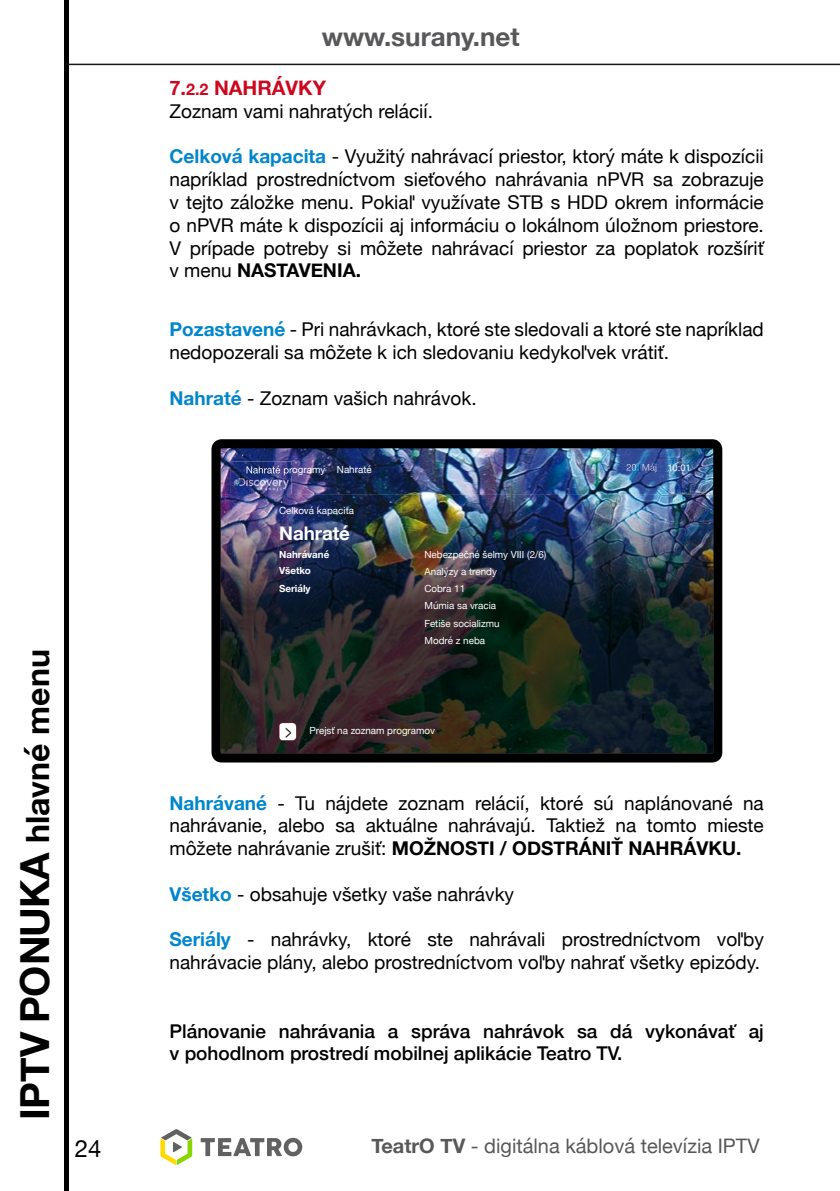
<style>
.page{position:relative;width:840px;height:1191px;background:#fff}
.page>*{position:absolute;margin:0;border:0;box-sizing:border-box;transform-origin:0 0}
.t1{font:700 40px "Helvetica Neue";color:#000}
.t2{font:700 26px "Helvetica Neue";color:#58585a}
.t3{font:24px "Helvetica Neue";color:#000}
.t4{font:20px "Helvetica Neue";color:#58585a}
.t5{font:700 20px "Helvetica Neue";color:#cd071e}
.t6{font:19px/22.8px "Helvetica Neue";color:#000;text-align:justify}
.t7{font:500 19px/22.8px "Helvetica Neue";color:#000}
.t8{font:700 18.8px "Helvetica Neue";color:#fff}
.t9{font:9.8px/17.4px "Helvetica Neue";color:#fff}
.t10{font:700 9.8px/16.4px "Helvetica Neue";color:#fff}
.t11{font:9.4px "Helvetica Neue";color:#fff}
.s1{font-size:32px}
.s2{font-size:16px}
.s3{font-weight:700;color:#0086cb}
.s4{font-weight:700}
</style>
<div class="page">
<hr style="left:65px;top:0;width:4px;height:1191px;background:#000">
<img style="left:211px;top:439px;width:511px;height:323px">
<img style="left:219px;top:495px;width:493px;height:261px">
<img style="left:626px;top:463px;width:30px;height:9px">
<svg style="left:258px;top:510px;width:9px;height:4px"></svg>
<img style="left:231px;top:461px;width:60px;height:43px">
<img style="left:246px;top:466px;width:26px;height:7px">
<svg style="left:272px;top:467px;width:3px;height:6px"></svg>
<img style="left:275px;top:466px;width:16px;height:9px">
<hr style="left:66px;top:64px;width:773px;height:1px;background:#1a171b">
<svg style="left:200px;top:1137px;width:102px;height:19px"></svg>
<svg style="left:160px;top:1129px;width:32px;height:36px"></svg>
<svg style="left:279px;top:723px;width:17px;height:17px"></svg>
<h1 class="t1" style="left:4px;top:1120px;width:472px;rotate:-90deg">IPTV PONUKA <span class="s1">hlavné menu</span></h1>
<p class="t3" style="left:75px;top:1131px;width:28px">24</p>
<h2 class="t2" style="left:322px;top:17px;width:199px">www.surany.net</h2>
<p class="t5" style="left:169px;top:72px;width:158px">7.<span class="s2">2.2</span> NAHRÁVKY</p>
<p class="t6" style="left:169px;top:101px;width:265px">Zoznam vami nahratých relácií.</p>
<p class="t6" style="left:169px;top:146px;width:595px"><span class="s3">Celková kapacita</span> - Využitý nahrávací priestor, ktorý máte k dispozícii napríklad prostredníctvom sieťového nahrávania nPVR sa zobrazuje v tejto záložke menu. Pokiaľ využívate STB s HDD okrem informácie o nPVR máte k dispozícii aj informáciu o lokálnom úložnom priestore.<br>V prípade potreby si môžete nahrávací priestor za poplatok rozšíriť v menu <span class="s4">NASTAVENIA.</span></p>
<p class="t6" style="left:169px;top:319px;width:595px"><span class="s3">Pozastavené</span> - Pri nahrávkach, ktoré ste sledovali a ktoré ste napríklad nedopozerali sa môžete k ich sledovaniu kedykoľvek vrátiť.</p>
<p class="t6" style="left:169px;top:387px;width:308px"><span class="s3">Nahraté</span> - Zoznam vašich nahrávok.</p>
<p class="t9" style="left:337px;top:462px;width:36px">Nahraté</p>
<p class="t9" style="left:279px;top:502px;width:76px">Celková kapacita</p>
<p class="t8" style="left:279px;top:519px;width:72px">Nahraté</p>
<p class="t10" style="left:279px;top:546px;width:52px">Nahrávané<br>Všetko</p>
<p class="t10" style="left:279px;top:580px;width:33px">Seriály</p>
<p class="t9" style="left:424px;top:546px;width:123px">Nebezpečné šelmy VIII (2/6)</p>
<p class="t9" style="left:424px;top:563px;width:77px">Analýzy a trendy<br>Cobra 11<br>Múmia sa vracia<br>Fetiše socializmu<br>Modré z neba</p>
<p class="t9" style="left:309px;top:722px;width:127px">Prejsť na zoznam programov</p>
<p class="t11" style="left:667px;top:460px;width:25px">10:01</p>
<p class="t6" style="left:169px;top:792px;width:595px"><span class="s3">Nahrávané</span> - Tu nájdete zoznam relácií, ktoré sú naplánované na nahrávanie, alebo sa aktuálne nahrávajú. Taktiež na tomto mieste môžete nahrávanie zrušiť: <span class="s4">MOŽNOSTI / ODSTRÁNIŤ NAHRÁVKU.</span></p>
<p class="t6" style="left:169px;top:883px;width:346px"><span class="s3">Všetko</span> - obsahuje všetky vaše nahrávky</p>
<p class="t6" style="left:169px;top:929px;width:595px"><span class="s3">Seriály</span> - nahrávky, ktoré ste nahrávali prostredníctvom voľby nahrávacie plány, alebo prostredníctvom voľby nahrať všetky epizódy.</p>
<p class="t7" style="left:169px;top:1018px;width:595px">Plánovanie nahrávania a správa nahrávok sa dá vykonávať aj v pohodlnom prostredí mobilnej aplikácie Teatro TV.</p>
<p class="t4" style="left:371px;top:1131px;width:389px"><span class="s4">TeatrO TV</span> - digitálna káblová televízia IPTV</p>
</div>
